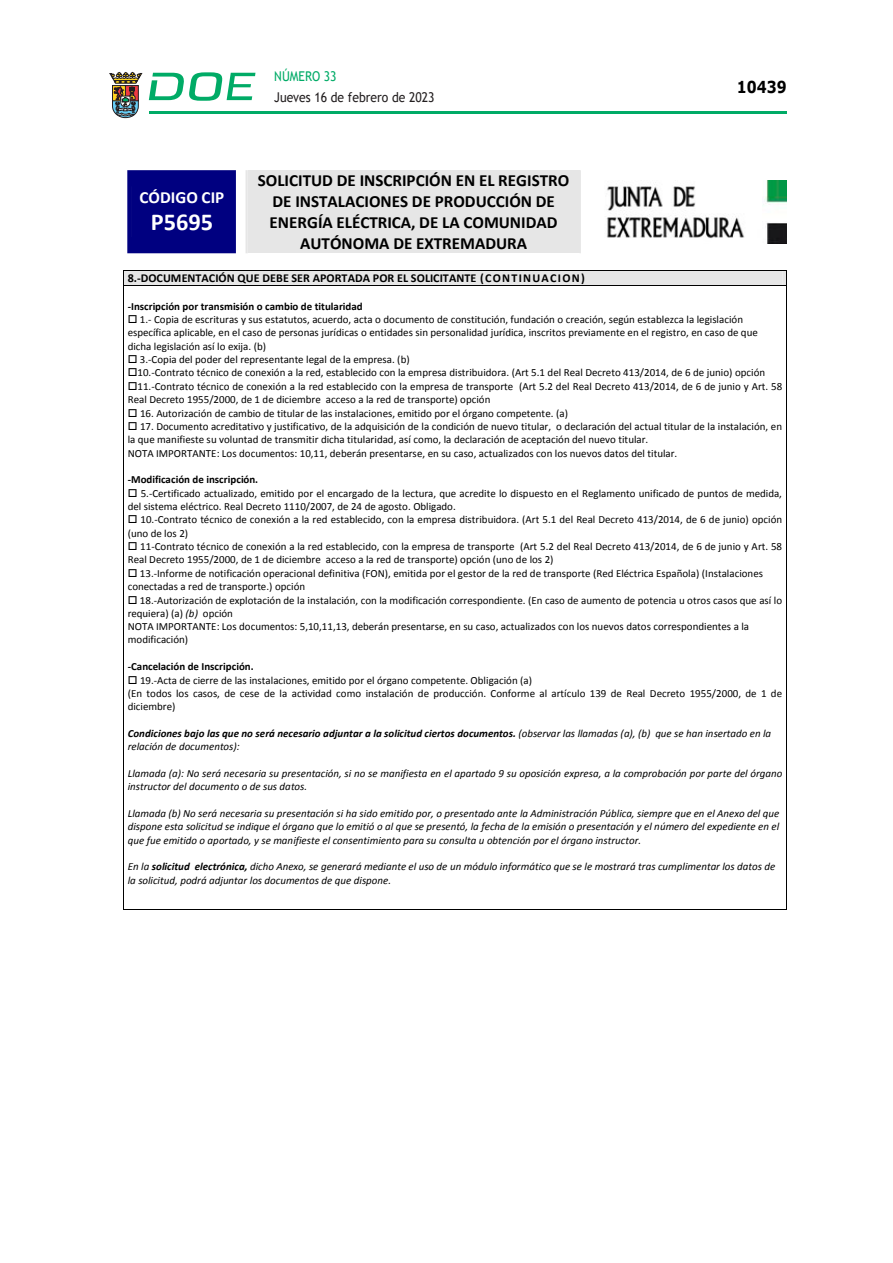
<style>
.page{position:relative;width:893px;height:1263px;background:#fff}
.page>*{position:absolute;margin:0;border:0;box-sizing:border-box;transform-origin:0 0}
.t1{font:700 24.3px "Calibri";color:#fff}
.t2{font:700 17.1px/20.7px "Calibri";color:#000;text-align:center}
.t3{font:700 17.1px "Calibri";color:#fff}
.t4{font:700 16.5px "Verdana";color:#000;scale:.85 1}
.t5{font:13.5px "Trebuchet MS";color:#231f20;scale:.9 1}
.t6{font:13.5px "Trebuchet MS";color:#00ab67;scale:.9 1}
.t7{font:700 12.15px "Calibri";letter-spacing:.005em;color:#000}
.t8{font:10.95px/13.4px "Calibri";color:#000}
.t9{font:italic 10.95px/13.2px "Calibri";color:#000}
.t10{font:italic 700 10.95px/13.4px "Calibri";color:#000}
.t11{font:700 10.95px "Calibri";letter-spacing:-.005em;color:#000}
.s1{font-style:italic}
.s2{font-weight:400}
.s3{font-weight:700}
</style>
<div class="page">
<hr style="left:149px;top:111px;width:638px;height:3px;background:#00ab66">
<svg style="left:109px;top:72px;width:33px;height:46px"></svg>
<svg style="left:149px;top:72px;width:106px;height:29px"></svg>
<div style="left:127px;top:170px;width:109px;height:83px;background:#000080"></div>
<div style="left:132px;top:186px;width:100px;height:21px;background:#000080"></div>
<div style="left:132px;top:207px;width:100px;height:30px;background:#000080"></div>
<hr style="left:580px;top:170px;width:1px;height:83px;background:#e6e6e6">
<hr style="left:246px;top:170px;width:2px;height:83px;background:#e6e6e6">
<div style="left:248px;top:170px;width:332px;height:21px;background:#e6e6e6"></div>
<div style="left:248px;top:191px;width:332px;height:21px;background:#e6e6e6"></div>
<div style="left:248px;top:212px;width:332px;height:20px;background:#e6e6e6"></div>
<div style="left:248px;top:232px;width:332px;height:21px;background:#e6e6e6"></div>
<img style="left:606px;top:180px;width:180px;height:63px">
<hr style="left:782px;top:271px;width:4px;height:14px;background:#e6e6e6">
<hr style="left:124px;top:271px;width:4px;height:14px;background:#e6e6e6">
<div style="left:128px;top:271px;width:654px;height:14px;background:#e6e6e6"></div>
<hr style="left:124px;top:270px;width:662px;height:1px;background:#000">
<svg style="left:123px;top:270px;width:1px;height:16px"></svg>
<hr style="left:124px;top:285px;width:662px;height:1px;background:#000">
<svg style="left:786px;top:270px;width:1px;height:16px"></svg>
<hr style="left:123px;top:286px;width:1px;height:614px;background:#000">
<hr style="left:786px;top:286px;width:1px;height:614px;background:#000">
<hr style="left:124px;top:909px;width:662px;height:1px;background:#000">
<p class="t6" style="left:274px;top:67px;width:71px">NÚMERO 33</p>
<p class="t5" style="left:274px;top:88px;width:180px">Jueves 16 de febrero de 2023</p>
<h3 class="t4" style="left:737px;top:75px;width:60px">10439</h3>
<p class="t2" style="left:258px;top:170px;width:313px">SOLICITUD DE INSCRIPCIÓN EN EL REGISTRO DE INSTALACIONES DE PRODUCCIÓN DE ENERGÍA ELÉCTRICA, DE LA COMUNIDAD AUTÓNOMA DE EXTREMADURA</p>
<p class="t7" style="left:128px;top:270px;width:459px">8.-DOCUMENTACIÓN QUE DEBE SER APORTADA POR EL SOLICITANTE (CONTINUACION)</p>
<p class="t11" style="left:128px;top:299px;width:237px">-Inscripción por transmisión o cambio de titularidad</p>
<p class="t8" style="left:140px;top:313px;width:605px">1.- Copia de escrituras y sus estatutos, acuerdo, acta o documento de constitución, fundación o creación, según establezca la legislación</p>
<p class="t8" style="left:128px;top:326px;width:632px">específica aplicable, en el caso de personas jurídicas o entidades sin personalidad jurídica, inscritos previamente en el registro, en caso de que</p>
<p class="t8" style="left:128px;top:339px;width:140px">dicha legislación así lo exija. (b)</p>
<p class="t8" style="left:140px;top:353px;width:271px">3.-Copia del poder del representante legal de la empresa. (b)</p>
<p class="t8" style="left:138px;top:366px;width:629px">10.-Contrato técnico de conexión a la red, establecido con la empresa distribuidora. (Art 5.1 del Real Decreto 413/2014, de 6 de junio) opción</p>
<p class="t8" style="left:138px;top:380px;width:646px">11.-Contrato técnico de conexión a la red establecido con la empresa de transporte (Art 5.2 del Real Decreto 413/2014, de 6 de junio y Art. 58</p>
<p class="t8" style="left:128px;top:393px;width:364px">Real Decreto 1955/2000, de 1 de diciembre acceso a la red de transporte) opción</p>
<p class="t8" style="left:140px;top:406px;width:429px">16. Autorización de cambio de titular de las instalaciones, emitido por el órgano competente. (a)</p>
<p class="t8" style="left:128px;top:420px;width:656px;text-indent:12px">17. Documento acreditativo y justificativo, de la adquisición de la condición de nuevo titular, o declaración del actual titular de la instalación, en la que manifieste su voluntad de transmitir dicha titularidad, así como, la declaración de aceptación del nuevo titular.<br>NOTA IMPORTANTE: Los documentos: 10,11, deberán presentarse, en su caso, actualizados con los nuevos datos del titular.</p>
<p class="t11" style="left:128px;top:473px;width:132px">-Modificación de inscripción.</p>
<p class="t8" style="left:141px;top:486px;width:643px">5.-Certificado actualizado, emitido por el encargado de la lectura, que acredite lo dispuesto en el Reglamento unificado de puntos de medida,</p>
<p class="t8" style="left:128px;top:500px;width:330px">del sistema eléctrico. Real Decreto 1110/2007, de 24 de agosto. Obligado.</p>
<p class="t8" style="left:141px;top:513px;width:643px">10.-Contrato técnico de conexión a la red establecido, con la empresa distribuidora. (Art 5.1 del Real Decreto 413/2014, de 6 de junio) opción</p>
<p class="t8" style="left:128px;top:526px;width:62px">(uno de los 2)</p>
<p class="t8" style="left:140px;top:540px;width:643px">11-Contrato técnico de conexión a la red establecido, con la empresa de transporte (Art 5.2 del Real Decreto 413/2014, de 6 de junio y Art. 58</p>
<p class="t8" style="left:128px;top:553px;width:427px">Real Decreto 1955/2000, de 1 de diciembre acceso a la red de transporte) opción (uno de los 2)</p>
<p class="t8" style="left:140px;top:566px;width:624px">13.-Informe de notificación operacional definitiva (FON), emitida por el gestor de la red de transporte (Red Eléctrica Española) (Instalaciones</p>
<p class="t8" style="left:128px;top:580px;width:179px">conectadas a red de transporte.) opción</p>
<p class="t8" style="left:140px;top:593px;width:644px">18.-Autorización de explotación de la instalación, con la modificación correspondiente. (En caso de aumento de potencia u otros casos que así lo</p>
<p class="t8" style="left:128px;top:606px;width:107px">requiera) (a) <span class="s1">(b)</span> opción</p>
<p class="t8" style="left:128px;top:620px;width:623px">NOTA IMPORTANTE: Los documentos: 5,10,11,13, deberán presentarse, en su caso, actualizados con los nuevos datos correspondientes a la</p>
<p class="t8" style="left:128px;top:633px;width:62px">modificación)</p>
<p class="t11" style="left:128px;top:659px;width:127px">-Cancelación de Inscripción.</p>
<p class="t8" style="left:140px;top:673px;width:394px">19.-Acta de cierre de las instalaciones, emitido por el órgano competente. Obligación (a)</p>
<p class="t8" style="left:128px;top:686px;width:656px">(En todos los casos, de cese de la actividad como instalación de producción. Conforme al artículo 139 de Real Decreto 1955/2000, de 1 de</p>
<p class="t8" style="left:128px;top:700px;width:49px">diciembre)</p>
<p class="t10" style="left:128px;top:727px;width:645px">Condiciones bajo las que no será necesario adjuntar a la solicitud ciertos documentos. <span class="s2">(observar las llamadas (a), (b) que se han insertado en la relación de documentos):</span></p>
<p class="t9" style="left:128px;top:766px;width:656px">Llamada (a): No será necesaria su presentación, si no se manifiesta en el apartado 9 su oposición expresa, a la comprobación por parte del órgano instructor del documento o de sus datos.</p>
<p class="t9" style="left:128px;top:806px;width:653px;text-align:justify">Llamada (b) No será necesaria su presentación si ha sido emitido por, o presentado ante la Administración Pública, siempre que en el Anexo del que dispone esta solicitud se indique el órgano que lo emitió o al que se presentó, la fecha de la emisión o presentación y el número del expediente en el que fue emitido o aportado, y se manifieste el consentimiento para su consulta u obtención por el órgano instructor.</p>
<p class="t9" style="left:128px;top:860px;width:649px">En la <span class="s3">solicitud electrónica,</span> dicho Anexo, se generará mediante el uso de un módulo informático que se le mostrará tras cumplimentar los datos de la solicitud, podrá adjuntar los documentos de que dispone.</p>
<p class="t3" style="left:140px;top:186px;width:86px">CÓDIGO CIP</p>
<p class="t1" style="left:151px;top:207px;width:64px">P5695</p>
</div>
